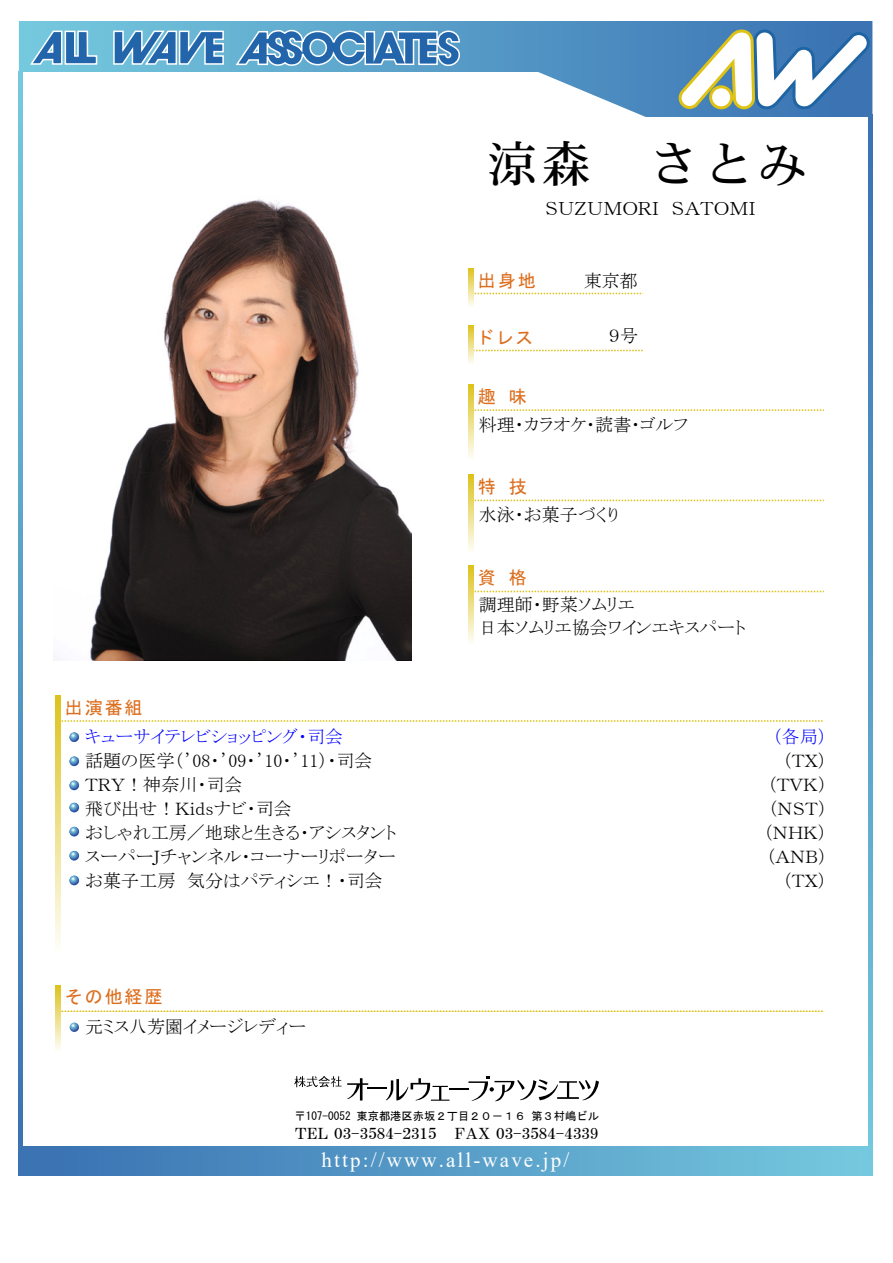
<style>
.page{position:relative;width:893px;height:1263px;background:#fff}
.page>*{position:absolute;margin:0;border:0;box-sizing:border-box;transform-origin:0 0}
.t1{font:49.2px "DFHS Mincho W5 WINP RKSJ H";color:#000}
.t2{font:21px "Times New Roman";letter-spacing:.1em;color:#fff}
.t3{font:19.05px "MS P Mincho";color:#000}
.t4{font:18px/24px "MS P Mincho";color:#000}
.t5{font:18px "MS Gothic";letter-spacing:.1em;color:#dd6f1e}
.t6{font:18px "MS P Mincho";color:#00f}
.t7{font:15px "HGS Mincho B";color:#000;scale:1.19 1}
.t8{font:11.25px "MS Gothic";color:#000}
</style>
<div class="page">
<svg style="left:60px;top:1010px;width:764px;height:2px;background:#efe39a"></svg>
<svg style="left:56px;top:986px;width:4px;height:64px"></svg>
<svg style="left:70px;top:1023px;width:9px;height:9px"></svg>
<div style="left:21px;top:1147px;width:849px;height:29px;background:linear-gradient(to right,#3970b1,#75c9de)"></div>
<svg style="left:868px;top:117px;width:4px;height:1059px;background:#579cc7"></svg>
<svg style="left:19px;top:117px;width:3px;height:1059px;background:#559ac6"></svg>
<svg style="left:347px;top:1076px;width:252px;height:25px"></svg>
<svg style="left:294px;top:1076px;width:47px;height:11px"></svg>
<svg style="left:19px;top:21px;width:853px;height:96px"></svg>
<svg style="left:677px;top:21px;width:194px;height:90px"></svg>
<svg style="left:29px;top:26px;width:431px;height:45px;background:#66a2cb"></svg>
<svg style="left:60px;top:720px;width:763px;height:2px;background:#f1e7a7"></svg>
<svg style="left:56px;top:695px;width:4px;height:250px"></svg>
<svg style="left:473px;top:409px;width:351px;height:2px"></svg>
<svg style="left:468px;top:384px;width:5px;height:74px"></svg>
<svg style="left:473px;top:293px;width:170px;height:1px"></svg>
<svg style="left:473px;top:350px;width:170px;height:1px"></svg>
<svg style="left:473px;top:500px;width:351px;height:1px"></svg>
<svg style="left:468px;top:475px;width:5px;height:76px"></svg>
<svg style="left:473px;top:591px;width:351px;height:1px"></svg>
<svg style="left:468px;top:566px;width:5px;height:76px"></svg>
<svg style="left:69px;top:732px;width:10px;height:10px"></svg>
<svg style="left:69px;top:756px;width:10px;height:10px"></svg>
<svg style="left:69px;top:781px;width:10px;height:9px"></svg>
<svg style="left:69px;top:803px;width:10px;height:9px"></svg>
<svg style="left:69px;top:827px;width:10px;height:10px"></svg>
<svg style="left:69px;top:851px;width:10px;height:10px"></svg>
<svg style="left:69px;top:876px;width:10px;height:9px"></svg>
<svg style="left:468px;top:268px;width:5px;height:38px"></svg>
<svg style="left:468px;top:325px;width:5px;height:38px"></svg>
<img style="left:90px;top:199px;width:322px;height:461px">
<h1 class="t1" style="left:487px;top:139px;width:321px">涼森　さとみ</h1>
<p class="t3" style="left:545px;top:199px;width:212px">ＳＵＺＵＭＯＲＩ　ＳＡＴＯＭＩ</p>
<p class="t5" style="left:478px;top:271px;width:59px">出身地</p>
<p class="t5" style="left:475px;top:328px;width:59px">ドレス</p>
<p class="t5" style="left:478px;top:388px;width:50px">趣 味</p>
<p class="t4" style="left:583px;top:269px;width:55px">東京都</p>
<p class="t4" style="left:608px;top:324px;width:31px">９号</p>
<p class="t4" style="left:478px;top:413px;width:211px">料理・カラオケ・読書・ゴルフ</p>
<p class="t5" style="left:478px;top:478px;width:50px">特 技</p>
<p class="t4" style="left:478px;top:503px;width:142px">水泳・お菓子づくり</p>
<p class="t5" style="left:478px;top:569px;width:50px">資 格</p>
<p class="t5" style="left:65px;top:698px;width:79px">出演番組</p>
<p class="t6" style="left:85px;top:727px;width:259px">キューサイテレビショッピング・司会</p>
<p class="t4" style="left:85px;top:748px;width:312px">話題の医学（’08・’09・’10・’11）・司会<br>ＴＲＹ！神奈川・司会<br>飛び出せ！Ｋｉｄｓナビ・司会<br>おしゃれ工房／地球と生きる・アシスタントスーパーＪチャンネル・コーナーリポーターお菓子工房　気分はパティシエ！・司会</p>
<p class="t4" style="left:478px;top:593px;width:268px;line-height:22.5px">調理師・野菜ソムリエ<br>日本ソムリエ協会ワインエキスパート</p>
<p class="t6" style="left:773px;top:727px;width:55px">（各局）</p>
<p class="t4" style="left:764px;top:748px;width:65px;text-align:right">（ＴＸ）<br>（ＴＶＫ）（ＮＳＴ）（ＮＨＫ）（ＡＮＢ）（ＴＸ）</p>
<p class="t5" style="left:65px;top:988px;width:99px">その他経歴</p>
<p class="t4" style="left:85px;top:1015px;width:223px">元ミス八芳園イメージレディー</p>
<p class="t8" style="left:294px;top:1110px;width:306px">〒107-0052 東京都港区赤坂２丁目２０－１６ 第３村嶋ビル</p>
<p class="t7" style="left:295px;top:1126px;width:257px">TEL 03-3584-2315　FAX 03-3584-4339</p>
<p class="t2" style="left:321px;top:1145px;width:249px">http://www.all-wave.jp/</p>
</div>
